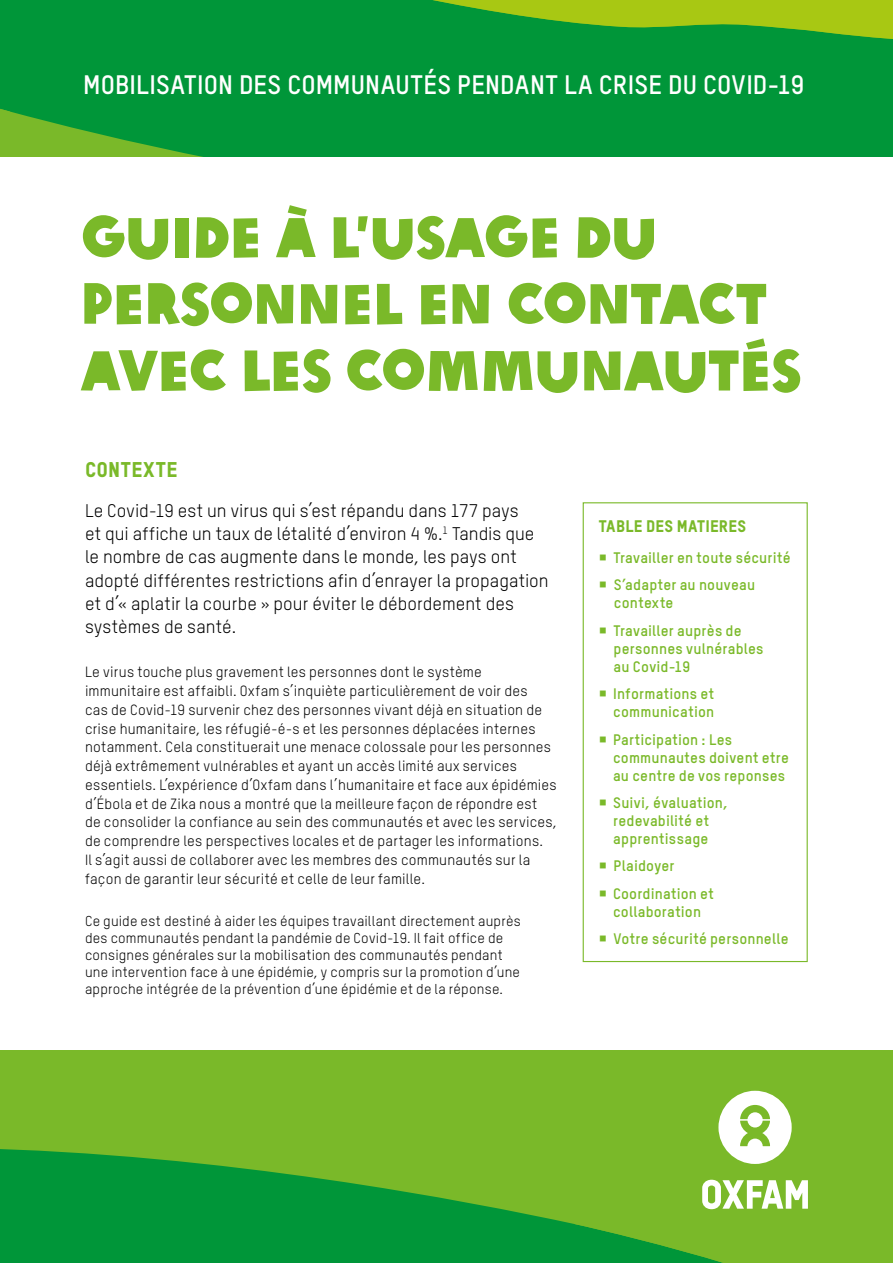
<style>
.page{position:relative;width:893px;height:1263px;background:#fff}
.page>*{position:absolute;margin:0;border:0;box-sizing:border-box;transform-origin:0 0}
.t1{font:55.5px/66.6px "Oxfam Global Headline";letter-spacing:-.01em;color:#7ab929}
.t2{font:700 26.25px "Oxfam TSTARPRO";letter-spacing:.005em;color:#fff}
.t3{font:21px "Oxfam TSTARPRO Headline";letter-spacing:.02em;color:#7ab929}
.t4{font:18px/23.2px "Oxfam TSTARPRO";color:#000}
.t5{font:16.5px "Oxfam TSTARPRO Headline";letter-spacing:.02em;color:#7ab929}
.t6{font:700 15px/18px "Oxfam TSTARPRO";letter-spacing:.015em;color:#7ab929}
.t7{font:14.55px/18.8px "Oxfam TSTARPRO";letter-spacing:.015em;color:#000}
.t8{font:14.1px/17px "Oxfam TSTARPRO";letter-spacing:.015em;color:#000}
</style>
<div class="page">
<div style="left:0;top:46px;width:893px;height:110px;background:#009639"></div>
<svg style="left:0;top:0;width:893px;height:46px;background:#2ca32e"></svg>
<div style="left:583px;top:502px;width:225px;height:460px;border:1px solid #7ab929"></div>
<div style="left:0;top:1050px;width:893px;height:213px;background:#7ab929"></div>
<svg style="left:0;top:1090px;width:759px;height:173px"></svg>
<svg style="left:718px;top:1091px;width:74px;height:73px"></svg>
<svg style="left:702px;top:1180px;width:106px;height:29px"></svg>
<h2 class="t2" style="left:83px;top:68px;width:723px">MOBILISATION DES COMMUNAUTÉS PENDANT LA CRISE DU COVID-19</h2>
<h1 class="t1" style="left:80px;top:199px;width:722px">GUIDE À L’USAGE DU<br>PERSONNEL EN CONTACT<br>AVEC LES COMMUNAUTÉS</h1>
<h3 class="t3" style="left:85px;top:456px;width:94px">CONTEXTE</h3>
<p class="t4" style="left:85px;top:499px;width:465px">Le Covid-19 est un virus qui s’est répandu dans 177 pays<br>et qui affiche un taux de létalité d’environ 4 %.<sup>1</sup> Tandis que le nombre de cas augmente dans le monde, les pays ont adopté différentes restrictions afin d’enrayer la propagation et d’« aplatir la courbe » pour éviter le débordement des systèmes de santé.</p>
<p class="t7" style="left:85px;top:663px;width:473px">Le virus touche plus gravement les personnes dont le système immunitaire est affaibli. Oxfam s’inquiète particulièrement de voir des<br>cas de Covid-19 survenir chez des personnes vivant déjà en situation de crise humanitaire, les réfugié-é-s et les personnes déplacées internes notamment. Cela constituerait une menace colossale pour les personnes déjà extrêmement vulnérables et ayant un accès limité aux services essentiels. L’expérience d’Oxfam dans l’humanitaire et face aux épidémies d’Ébola et de Zika nous a montré que la meilleure façon de répondre est<br>de consolider la confiance au sein des communautés et avec les services, de comprendre les perspectives locales et de partager les informations.<br>Il s’agit aussi de collaborer avec les membres des communautés sur la façon de garantir leur sécurité et celle de leur famille.</p>
<p class="t8" style="left:85px;top:912px;width:437px">Ce guide est destiné à aider les équipes travaillant directement auprès des communautés pendant la pandémie de Covid-19. Il fait office de consignes générales sur la mobilisation des communautés pendant une intervention face à une épidémie, y compris sur la promotion d’une approche intégrée de la prévention d’une épidémie et de la réponse.</p>
<p class="t5" style="left:599px;top:516px;width:149px">TABLE DES MATIERES</p>
<p class="t6" style="left:599px;top:548px;width:193px">○ Travailler en toute sécurité</p>
<p class="t6" style="left:614px;top:576px;width:143px;text-indent:-15px">○ S’adapter au nouveau contexte</p>
<p class="t6" style="left:614px;top:621px;width:152px;text-indent:-15px">○ Travailler auprès de personnes vulnérables au Covid-19</p>
<p class="t6" style="left:599px;top:684px;width:117px;text-align:right">○ Informations et communication</p>
<p class="t6" style="left:613px;top:730px;width:177px;text-indent:-14px">○ Participation : Les communautes doivent etre au centre de vos reponses</p>
<p class="t6" style="left:599px;top:793px;width:131px;text-align:center">○ Suivi, évaluation, redevabilité et apprentissage</p>
<p class="t6" style="left:599px;top:856px;width:77px">○ Plaidoyer</p>
<p class="t6" style="left:599px;top:884px;width:117px;text-align:center">○ Coordination et collaboration</p>
<p class="t6" style="left:599px;top:929px;width:191px">○ Votre sécurité personnelle</p>
</div>
